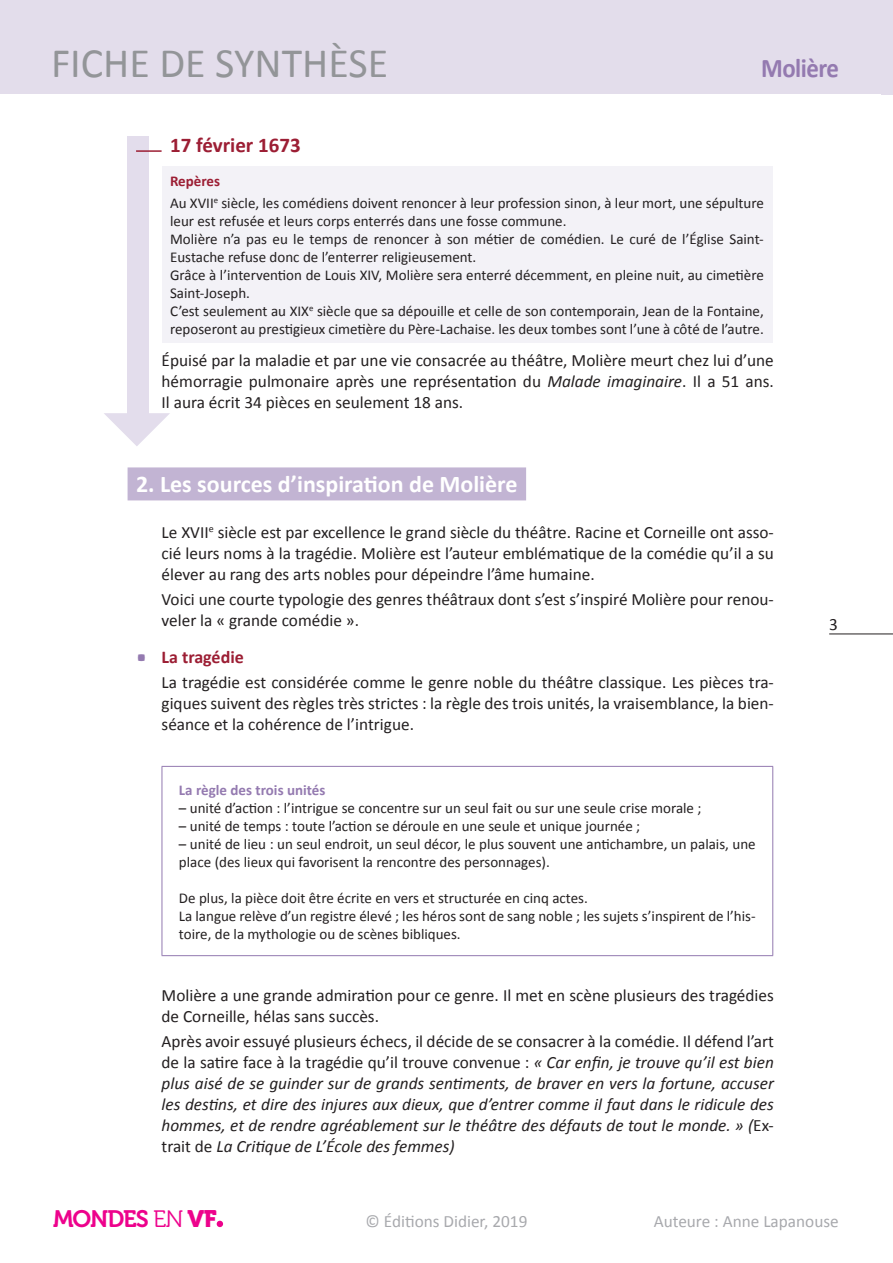
<style>
.page{position:relative;width:893px;height:1263px;background:#fff}
.page>*{position:absolute;margin:0;border:0;box-sizing:border-box;transform-origin:0 0}
.t1{font:42px "Calibri";color:#939598}
.t2{font:700 27px "Calibri";letter-spacing:-.02em;color:#947ab0;scale:.92 1}
.TitreEncadre{font:700 24px "Calibri";color:#fff}
.t3{font:23.7px "Museo 700";letter-spacing:-.05em;color:#ed028c}
._00_Frise_date_titr{font:700 21px "Calibri";color:#9c1e34}
.titre_puce_carrée{font:700 18px "Calibri";color:#9c1e34}
.TC_retrait_6mm___1{font:17.25px/21px "Calibri";color:#231f20;text-align:justify}
.TC_retrait_6mm___1-2{font:italic 17.25px/21px "Calibri";color:#231f20;text-align:justify}
.t4{font:17.25px "Calibri";color:#a8a9ad}
.TC_retrait_6mm_Tab{font:15px/18px "Calibri";color:#231f20}
.TEXT_C{font:15px/18px "Calibri";color:#231f20}
.TEXT_C-2{font:700 15px "Calibri";color:#947ab0}
.TC_retrait_6mm_Tab-2{font:700 15px "Calibri";color:#9c1e34}
.s1{font-style:italic}
.s2{font-style:normal}
.s3{font-family:"Museo 300"}
.s4{font-family:"Museo 900"}
</style>
<div class="page">
<hr style="left:829px;top:633px;width:64px;height:1px;background:#231f20">
<div style="left:0;top:0;width:893px;height:94px;background:#e3ddeb"></div>
<svg style="left:217px;top:1221px;width:6px;height:6px"></svg>
<div style="left:127px;top:136px;width:21px;height:277px;background:#e3ddec"></div>
<hr style="left:136px;top:150px;width:26px;height:2px;background:#9c1e34">
<div style="left:128px;top:467px;width:398px;height:33px;background:#c2b4d3"></div>
<div style="left:162px;top:166px;width:610px;height:177px;background:#f3f2f7"></div>
<hr style="left:162px;top:766px;width:611px;height:1px;background:#9379b0">
<hr style="left:162px;top:767px;width:1px;height:188px;background:#9379b0">
<hr style="left:772px;top:767px;width:1px;height:188px;background:#9379b0">
<hr style="left:162px;top:955px;width:611px;height:1px;background:#9379b0">
<svg style="left:104px;top:413px;width:66px;height:33px"></svg>
<h1 class="t1" style="left:51px;top:37px;width:339px">FICHE DE SYNTHÈSE</h1>
<h2 class="t2" style="left:761px;top:51px;width:86px">Molière</h2>
<p class="_00_Frise_date_titr" style="left:170px;top:131px;width:132px">17 février 1673</p>
<p class="TC_retrait_6mm_Tab-2" style="left:170px;top:172px;width:52px">Repères</p>
<p class="TC_retrait_6mm_Tab" style="left:170px;top:194px;width:595px">Au XVII<sup>e</sup> siècle, les comédiens doivent renoncer à leur profession sinon, à leur mort, une sépulture leur est refusée et leurs corps enterrés dans une fosse commune.</p>
<p class="TC_retrait_6mm_Tab" style="left:170px;top:230px;width:595px">Molière n’a pas eu le temps de renoncer à son métier de comédien. Le curé de l’Église Saint-<br>Eustache refuse donc de l’enterrer religieusement.</p>
<p class="TC_retrait_6mm_Tab" style="left:170px;top:266px;width:595px">Grâce à l’intervention de Louis XIV, Molière sera enterré décemment, en pleine nuit, au cimetière<br>Saint-Joseph.</p>
<p class="TC_retrait_6mm_Tab" style="left:170px;top:302px;width:595px">C’est seulement au XIX<sup>e</sup> siècle que sa dépouille et celle de son contemporain, Jean de la Fontaine, reposeront au prestigieux cimetière du Père-Lachaise. les deux tombes sont l’une à côté de l’autre.</p>
<p class="TC_retrait_6mm___1" style="left:162px;top:350px;width:614px">Épuisé par la maladie et par une vie consacrée au théâtre, Molière meurt chez lui d’une hémorragie pulmonaire après une représentation du <span class="s1">Malade imaginaire</span>. Il a 51 ans.<br>Il aura écrit 34 pièces en seulement 18 ans.</p>
<p class="TitreEncadre" style="left:136px;top:469px;width:383px">2. Les sources d’inspiration de Molière</p>
<p class="TC_retrait_6mm___1" style="left:162px;top:522px;width:614px">Le XVII<sup>e</sup> siècle est par excellence le grand siècle du théâtre. Racine et Corneille ont asso&shy;cié leurs noms à la tragédie. Molière est l’auteur emblématique de la comédie qu’il a su élever au rang des arts nobles pour dépeindre l’âme humaine.</p>
<p class="TC_retrait_6mm___1" style="left:162px;top:589px;width:614px">Voici une courte typologie des genres théâtraux dont s’est s’inspiré Molière pour renou&shy;veler la « grande comédie ».</p>
<p class="titre_puce_carrée" style="left:162px;top:646px;width:84px">La tragédie</p>
<p class="TC_retrait_6mm___1" style="left:162px;top:672px;width:614px">La tragédie est considérée comme le genre noble du théâtre classique. Les pièces tra&shy;giques suivent des règles très strictes : la règle des trois unités, la vraisemblance, la bien&shy;séance et la cohérence de l’intrigue.</p>
<p class="TEXT_C-2" style="left:179px;top:780px;width:148px">La règle des trois unités</p>
<p class="TEXT_C" style="left:179px;top:799px;width:524px">– unité d’action : l’intrigue se concentre sur un seul fait ou sur une seule crise morale ;</p>
<p class="TEXT_C" style="left:179px;top:817px;width:463px">– unité de temps : toute l’action se déroule en une seule et unique journée ;</p>
<p class="TEXT_C" style="left:179px;top:835px;width:578px">– unité de lieu : un seul endroit, un seul décor, le plus souvent une antichambre, un palais, une place (des lieux qui favorisent la rencontre des personnages).</p>
<p class="TEXT_C" style="left:179px;top:889px;width:410px">De plus, la pièce doit être écrite en vers et structurée en cinq actes.</p>
<p class="TEXT_C" style="left:179px;top:907px;width:578px">La langue relève d’un registre élevé ; les héros sont de sang noble ; les sujets s’inspirent de l’his&shy;toire, de la mythologie ou de scènes bibliques.</p>
<p class="TC_retrait_6mm___1" style="left:162px;top:984px;width:614px">Molière a une grande admiration pour ce genre. Il met en scène plusieurs des tragédies de Corneille, hélas sans succès.</p>
<p class="TC_retrait_6mm___1-2" style="left:162px;top:1030px;width:614px"><span class="s2">Après avoir essuyé plusieurs échecs, il décide de se consacrer à la comédie. Il défend l’art de la satire face à la tragédie qu’il trouve convenue :</span> « Car enfin, je trouve qu’il est bien plus aisé de se guinder sur de grands sentiments, de braver en vers la fortune, accuser les destins, et dire des injures aux dieux, que d’entrer comme il faut dans le ridicule des hommes, et de rendre agréablement sur le théâtre des défauts de tout le monde. » (<span class="s2">Ex&shy;trait de</span> La Critique de L’École des femmes)</p>
<p class="TC_retrait_6mm___1" style="left:829px;top:613px;width:10px">3</p>
<h3 class="t3" style="left:53px;top:1205px;width:165px">MONDES <span class="s3">EN</span> <span class="s4">VF</span></h3>
<p class="t4" style="left:366px;top:1210px;width:163px">© Éditions Didier, 2019</p>
<p class="t4" style="left:654px;top:1210px;width:187px">Auteure : Anne Lapanouse</p>
</div>
